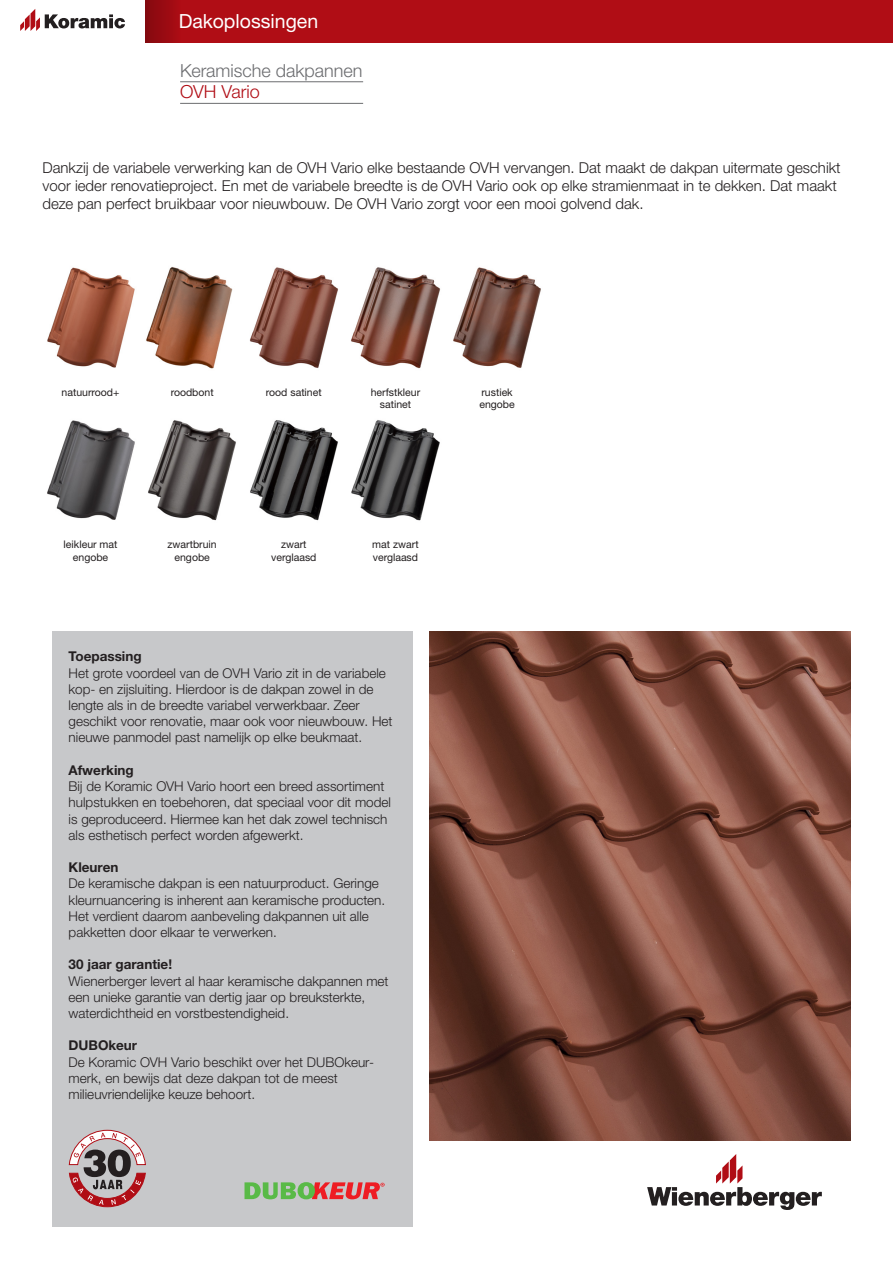
<style>
.page{position:relative;width:893px;height:1263px;background:#fff}
.page>*{position:absolute;margin:0;border:0;box-sizing:border-box;transform-origin:0 0}
.t1{font:19.5px "Helvetica Neue LTW1 G";color:#fff}
.t2{font:300 18px "Helvetica Neue LTW1 G";color:#6c6d70}
.t3{font:300 18px "Helvetica Neue LTW1 G";color:#b00d15}
.t4{font:300 15px/18px "Helvetica Neue LTW1 G";color:#231f20}
.t5{font:300 13.5px/16.2px "Helvetica Neue LTW1 G";color:#231f20}
.t6{font:700 13.5px "Helvetica Neue LTW1 G";color:#231f20}
.t7{font:10.5px "Helvetica Neue LTW1 G";color:#231f20}
</style>
<div class="page">
<svg style="left:20px;top:9px;width:105px;height:22px"></svg>
<div style="left:145px;top:0;width:748px;height:43px;background:#b00d15"></div>
<svg style="left:145px;top:0;width:30px;height:43px"></svg>
<svg style="left:647px;top:1154px;width:175px;height:56px"></svg>
<hr style="left:180px;top:81px;width:183px;height:1px;background:#6c6d70">
<hr style="left:180px;top:103px;width:183px;height:1px;background:#6c6d70">
<img style="left:47px;top:267px;width:88px;height:101px">
<img style="left:250px;top:267px;width:89px;height:101px">
<img style="left:351px;top:267px;width:90px;height:102px">
<img style="left:453px;top:267px;width:88px;height:101px">
<img style="left:47px;top:420px;width:88px;height:100px">
<img style="left:148px;top:420px;width:88px;height:101px">
<img style="left:250px;top:420px;width:88px;height:101px">
<img style="left:351px;top:420px;width:89px;height:101px">
<div style="left:52px;top:631px;width:360px;height:595px;background:#c7c8ca"></div>
<svg style="left:69px;top:1130px;width:77px;height:77px"></svg>
<img style="left:429px;top:631px;width:421px;height:509px">
<svg style="left:244px;top:1182px;width:141px;height:17px"></svg>
<img style="left:146px;top:267px;width:87px;height:102px">
<h1 class="t1" style="left:179px;top:9px;width:141px">Dakoplossingen</h1>
<h2 class="t2" style="left:180px;top:59px;width:184px">Keramische dakpannen</h2>
<h2 class="t3" style="left:180px;top:81px;width:81px">OVH Vario</h2>
<p class="t4" style="left:43px;top:159px;width:800px">Dankzij de variabele verwerking kan de OVH Vario elke bestaande OVH vervangen. Dat maakt de dakpan uitermate geschikt voor ieder renovatieproject. En met de variabele breedte is de OVH Vario ook op elke stramienmaat in te dekken. Dat maakt deze pan perfect bruikbaar voor nieuwbouw. De OVH Vario zorgt voor een mooi golvend dak.</p>
<p class="t7" style="left:62px;top:386px;width:59px">natuurrood+</p>
<p class="t7" style="left:266px;top:386px;width:57px">rood satinet</p>
<p class="t7" style="left:371px;top:386px;width:51px">herfstkleur</p>
<p class="t7" style="left:380px;top:398px;width:33px">satinet</p>
<p class="t7" style="left:171px;top:386px;width:44px">roodbont</p>
<p class="t7" style="left:64px;top:538px;width:55px">leikleur mat</p>
<p class="t7" style="left:73px;top:551px;width:37px">engobe</p>
<p class="t7" style="left:168px;top:538px;width:51px">zwartbruin</p>
<p class="t7" style="left:175px;top:551px;width:37px">engobe</p>
<p class="t7" style="left:281px;top:538px;width:27px">zwart</p>
<p class="t7" style="left:271px;top:551px;width:47px">verglaasd</p>
<p class="t7" style="left:372px;top:538px;width:48px">mat zwart</p>
<p class="t7" style="left:373px;top:551px;width:47px">verglaasd</p>
<p class="t6" style="left:69px;top:648px;width:75px">Toepassing</p>
<p class="t5" style="left:69px;top:665px;width:319px">Het grote voordeel van de OVH Vario zit in de variabele</p>
<p class="t5" style="left:69px;top:681px;width:325px">kop- en zijsluiting. Hierdoor is de dakpan zowel in de lengte als in de breedte variabel verwerkbaar. Zeer geschikt voor renovatie, maar ook voor nieuwbouw. Het nieuwe panmodel past namelijk op elke beukmaat.</p>
<p class="t6" style="left:69px;top:762px;width:67px">Afwerking</p>
<p class="t5" style="left:69px;top:778px;width:324px">Bij de Koramic OVH Vario hoort een breed assortiment hulpstukken en toebehoren, dat speciaal voor dit model is geproduceerd. Hiermee kan het dak zowel technisch als esthetisch perfect worden afgewerkt.</p>
<p class="t6" style="left:69px;top:859px;width:51px">Kleuren</p>
<p class="t5" style="left:69px;top:875px;width:318px">De keramische dakpan is een natuurproduct. Geringe kleurnuancering is inherent aan keramische producten.<br>Het verdient daarom aanbeveling dakpannen uit alle pakketten door elkaar te verwerken.</p>
<p class="t6" style="left:69px;top:956px;width:105px">30 jaar garantie!</p>
<p class="t5" style="left:69px;top:972px;width:322px">Wienerberger levert al haar keramische dakpannen met een unieke garantie van dertig jaar op breuksterkte, waterdichtheid en vorstbestendigheid.</p>
<p class="t6" style="left:69px;top:1037px;width:70px">DUBOkeur</p>
<p class="t5" style="left:69px;top:1053px;width:307px">De Koramic OVH Vario beschikt over het DUBOkeur&shy;merk, en bewijs dat deze dakpan tot de meest</p>
<p class="t5" style="left:69px;top:1086px;width:188px">milieuvriendelijke keuze behoort.</p>
<p class="t7" style="left:481px;top:386px;width:33px">rustiek</p>
<p class="t7" style="left:479px;top:398px;width:37px">engobe</p>
</div>
